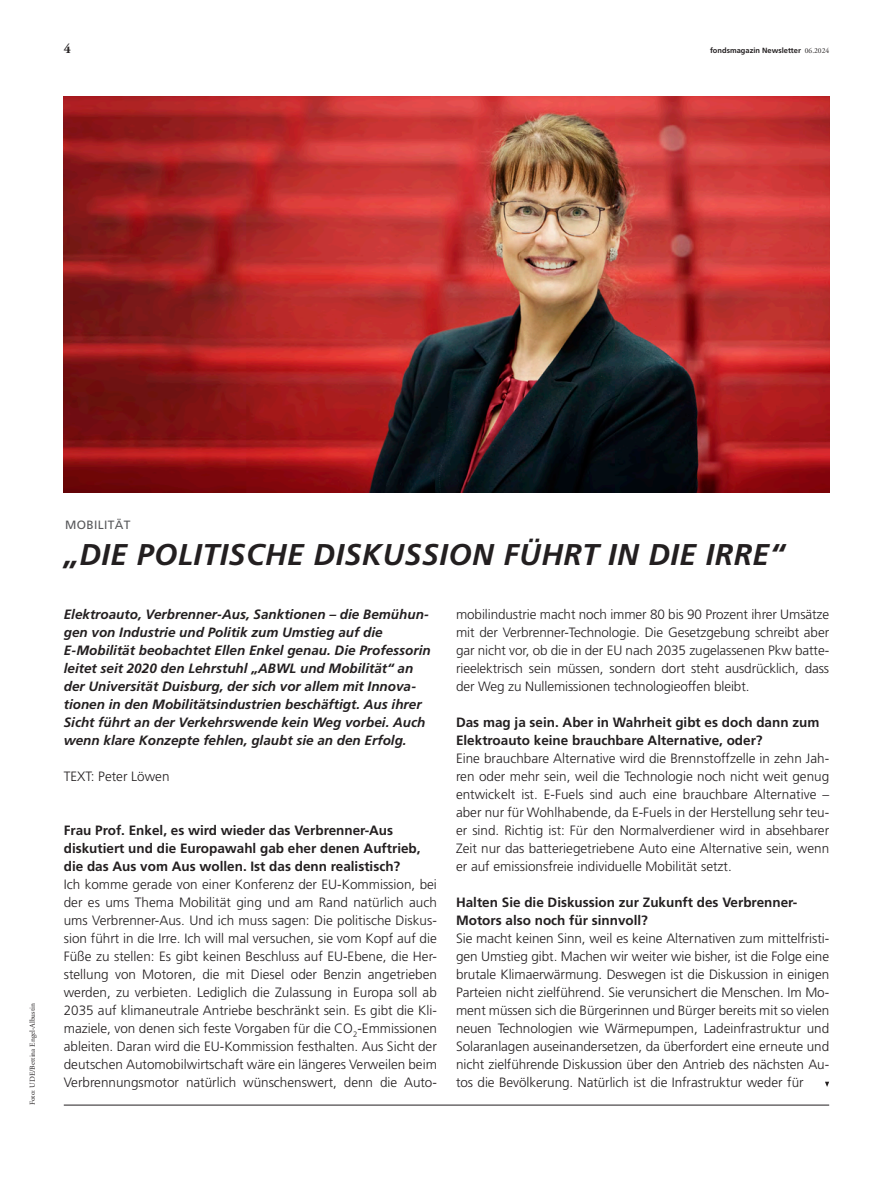
<style>
.page{position:relative;width:893px;height:1191px;background:#fff}
.page>*{position:absolute;margin:0;border:0;box-sizing:border-box;transform-origin:0 0}
.foma_2023_-_Headline{font:italic 700 30px "Deka Frutiger Mac";letter-spacing:.02em;color:#231f20}
.foma_2023_-_Fließtext{font:300 13.5px/18px "Deka Frutiger Mac";color:#231f20;text-align:justify}
.foma_2023_-_Einleitungstitel{font:italic 700 13.5px/18px "Deka Frutiger Mac";color:#231f20}
.foma_2023_-_Interview_Frage{font:700 13.5px/18px "Deka Frutiger Mac";color:#231f20}
.t1{font:700 13.5px "Deka A Garamond Mac";color:#231f20}
.foma_2023_-_Subheadline{font:12px "Deka Frutiger Mac";letter-spacing:.03em;color:#57585a}
.foma_2023_-_Bildnachweis___Credits{font:7.5px "Deka A Garamond Mac";color:#231f20}
.t2{font:700 7.5px "Deka Frutiger Mac";color:#231f20}
.s1{font-family:"Deka A Garamond Mac";font-weight:400}
</style>
<div class="page">
<hr style="left:64px;top:1104px;width:765px;height:1px;background:#231f20">
<img style="left:64px;top:97px;width:765px;height:396px">
<svg style="left:825px;top:1081px;width:4px;height:6px"></svg>
<p class="t1" style="left:64px;top:41px;width:9px">4</p>
<p class="t2" style="left:710px;top:46px;width:121px">fondsmagazin Newsletter <span class="s1">06.2024</span></p>
<p class="foma_2023_-_Bildnachweis___Credits" style="left:28px;top:1105px;width:103px;rotate:-90deg">Foto: UDE/Bettina Engel-Albustin</p>
<p class="foma_2023_-_Subheadline" style="left:65px;top:518px;width:67px">MOBILITÄT</p>
<p class="foma_2023_-_Headline" style="left:64px;top:538px;width:723px">„DIE POLITISCHE DISKUSSION FÜHRT IN DIE IRRE“</p>
<p class="foma_2023_-_Einleitungstitel" style="left:64px;top:605px;width:368px">Elektroauto, Verbrenner-Aus, Sanktionen – die Bemühun&shy;gen von Industrie und Politik zum Umstieg auf die E-Mobilität beobachtet Ellen Enkel genau. Die Professorin leitet seit 2020 den Lehrstuhl „ABWL und Mobilität“ an der Universität Duisburg, der sich vor allem mit Innova&shy;tionen in den Mobilitätsindustrien beschäftigt. Aus ihrer Sicht führt an der Verkehrswende kein Weg vorbei. Auch wenn klare Konzepte fehlen, glaubt sie an den Erfolg.</p>
<p class="foma_2023_-_Fließtext" style="left:64px;top:767px;width:107px">TEXT: Peter Löwen</p>
<p class="foma_2023_-_Interview_Frage" style="left:64px;top:821px;width:358px">Frau Prof. Enkel, es wird wieder das Verbrenner-Aus diskutiert und die Europawahl gab eher denen Auftrieb, die das Aus vom Aus wollen. Ist das denn realistisch?</p>
<p class="foma_2023_-_Fließtext" style="left:64px;top:875px;width:375px">Ich komme gerade von einer Konferenz der EU-Kommission, bei der es ums Thema Mobilität ging und am Rand natürlich auch ums Verbrenner-Aus. Und ich muss sagen: Die politische Diskus&shy;sion führt in die Irre. Ich will mal versuchen, sie vom Kopf auf die Füße zu stellen: Es gibt keinen Beschluss auf EU-Ebene, die Her&shy;stellung von Motoren, die mit Diesel oder Benzin angetrieben werden, zu verbieten. Lediglich die Zulassung in Europa soll ab 2035 auf klimaneutrale Antriebe beschränkt sein. Es gibt die Kli&shy;maziele, von denen sich feste Vorgaben für die CO<sub>2</sub>-Emmissionen ableiten. Daran wird die EU-Kommission festhalten. Aus Sicht der deutschen Automobilwirtschaft wäre ein längeres Verweilen beim Verbrennungsmotor natürlich wünschenswert, denn die Auto-</p>
<p class="foma_2023_-_Fließtext" style="left:456px;top:605px;width:375px">mobilindustrie macht noch immer 80 bis 90 Prozent ihrer Umsätze mit der Verbrenner-Technologie. Die Gesetzgebung schreibt aber gar nicht vor, ob die in der EU nach 2035 zugelassenen Pkw batte&shy;rieelektrisch sein müssen, sondern dort steht ausdrücklich, dass der Weg zu Nullemissionen technologieoffen bleibt.</p>
<p class="foma_2023_-_Interview_Frage" style="left:456px;top:713px;width:365px">Das mag ja sein. Aber in Wahrheit gibt es doch dann zum<br>Elektroauto keine brauchbare Alternative, oder?</p>
<p class="foma_2023_-_Fließtext" style="left:456px;top:749px;width:375px">Eine brauchbare Alternative wird die Brennstoffzelle in zehn Jah&shy;ren oder mehr sein, weil die Technologie noch nicht weit genug entwickelt ist. E-Fuels sind auch eine brauchbare Alternative – aber nur für Wohlhabende, da E-Fuels in der Herstellung sehr teu&shy;er sind. Richtig ist: Für den Normalverdiener wird in absehbarer Zeit nur das batteriegetriebene Auto eine Alternative sein, wenn er auf emissionsfreie individuelle Mobilität setzt.</p>
<p class="foma_2023_-_Interview_Frage" style="left:456px;top:893px;width:343px">Halten Sie die Diskussion zur Zukunft des Verbrenner-<br>Motors also noch für sinnvoll?</p>
<p class="foma_2023_-_Fließtext" style="left:456px;top:929px;width:375px">Sie macht keinen Sinn, weil es keine Alternativen zum mittelfristi&shy;gen Umstieg gibt. Machen wir weiter wie bisher, ist die Folge eine brutale Klimaerwärmung. Deswegen ist die Diskussion in einigen Parteien nicht zielführend. Sie verunsichert die Menschen. Im Mo&shy;ment müssen sich die Bürgerinnen und Bürger bereits mit so vielen neuen Technologien wie Wärmepumpen, Ladeinfrastruktur und Solaranlagen auseinandersetzen, da überfordert eine erneute und nicht zielführende Diskussion über den Antrieb des nächsten Au&shy;tos die Bevölkerung. Natürlich ist die Infrastruktur weder für</p>
</div>
